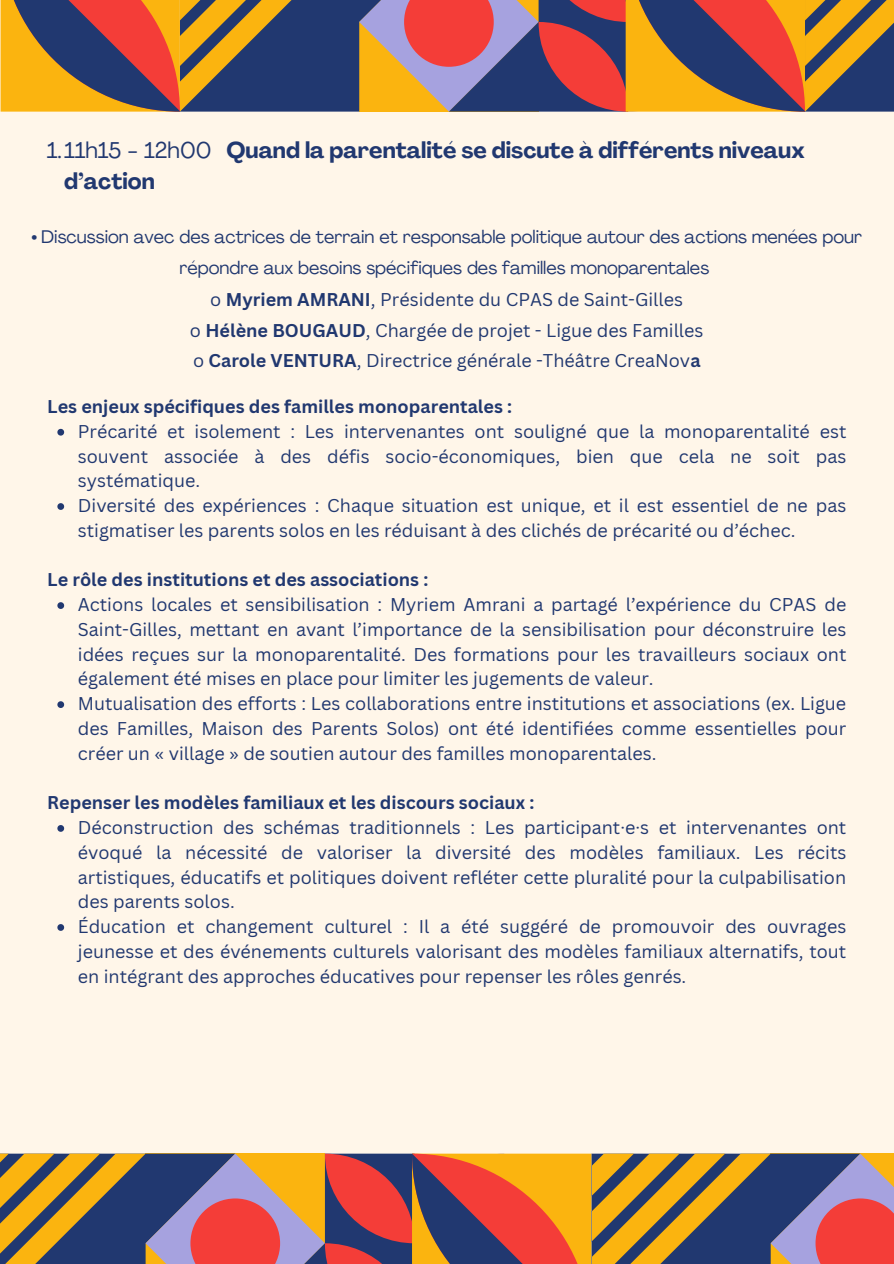
<style>
.page{position:relative;width:894px;height:1264px;background:#fff}
.page>*{position:absolute;margin:0;border:0;box-sizing:border-box;transform-origin:0 0}
.t1{font:700 22.5px/31.5px "Agrandir";color:#213870}
.t2{font:18px/24.8px "Canva Sans";color:#213870;text-align:justify}
.t3{font:18px/30.3px "Agrandir";color:#213870;text-align:center}
.t4{font:700 18px "Canva Sans";color:#213870}
.s1{font-weight:400}
.s2{font-weight:700}
</style>
<div class="page">
<div style="left:0;top:0;width:893px;height:1263px;background:#fff6e9"></div>
<svg style="left:1px;top:0;width:892px;height:111px;background:#94644f"></svg>
<svg style="left:0;top:1153px;width:893px;height:110px;background:#a06a53"></svg>
<svg style="left:57px;top:429px;width:7px;height:6px"></svg>
<svg style="left:57px;top:503px;width:7px;height:7px"></svg>
<svg style="left:57px;top:602px;width:7px;height:7px"></svg>
<svg style="left:57px;top:701px;width:7px;height:7px"></svg>
<svg style="left:57px;top:825px;width:7px;height:6px"></svg>
<svg style="left:57px;top:924px;width:7px;height:6px"></svg>
<p class="t1" style="left:64px;top:136px;width:741px;text-indent:-17px"><span class="s1">1.11h15 - 12h00</span> Quand la parentalité se discute à différents niveaux d’action</p>
<p class="t3" style="left:31px;top:224px;width:831px"><span class="s2">•</span> Discussion avec des actrices de terrain et responsable politique autour des actions menées pour répondre aux besoins spécifiques des familles monoparentales</p>
<p class="t2" style="left:210px;top:287px;width:474px">o <span class="s2">Myriem AMRANI</span>, Présidente du CPAS de Saint-Gilles</p>
<p class="t2" style="left:190px;top:317px;width:515px">o <span class="s2">Hélène BOUGAUD</span>, Chargée de projet - Ligue des Familles</p>
<p class="t2" style="left:193px;top:348px;width:509px">o <span class="s2">Carole VENTURA</span>, Directrice générale -Théâtre CreaNov<span class="s2">a</span></p>
<p class="t4" style="left:47px;top:394px;width:466px">Les enjeux spécifiques des familles monoparentales :</p>
<p class="t2" style="left:78px;top:418px;width:769px">Précarité et isolement : Les intervenantes ont souligné que la monoparentalité est souvent associée à des défis socio-économiques, bien que cela ne soit pas systématique.</p>
<h2 class="t2" style="left:78px;top:493px;width:769px">Diversité des expériences : Chaque situation est unique, et il est essentiel de ne pas stigmatiser les parents solos en les réduisant à des clichés de précarité ou d’échec.</h2>
<p class="t4" style="left:47px;top:567px;width:382px">Le rôle des institutions et des associations :</p>
<p class="t2" style="left:78px;top:592px;width:769px">Actions locales et sensibilisation : Myriem Amrani a partagé l’expérience du CPAS de Saint-Gilles, mettant en avant l’importance de la sensibilisation pour déconstruire les idées reçues sur la monoparentalité. Des formations pour les travailleurs sociaux ont également été mises en place pour limiter les jugements de valeur.</p>
<h2 class="t2" style="left:78px;top:691px;width:769px">Mutualisation des efforts : Les collaborations entre institutions et associations (ex. Ligue des Familles, Maison des Parents Solos) ont été identifiées comme essentielles pour créer un « village » de soutien autour des familles monoparentales.</h2>
<p class="t4" style="left:47px;top:790px;width:488px">Repenser les modèles familiaux et les discours sociaux :</p>
<p class="t2" style="left:78px;top:814px;width:769px">Déconstruction des schémas traditionnels : Les participant·e·s et intervenantes ont évoqué la nécessité de valoriser la diversité des modèles familiaux. Les récits artistiques, éducatifs et politiques doivent refléter cette pluralité pour la culpabilisation des parents solos.</p>
<h2 class="t2" style="left:78px;top:913px;width:769px">Éducation et changement culturel : Il a été suggéré de promouvoir des ouvrages jeunesse et des événements culturels valorisant des modèles familiaux alternatifs, tout en intégrant des approches éducatives pour repenser les rôles genrés.</h2>
</div>
